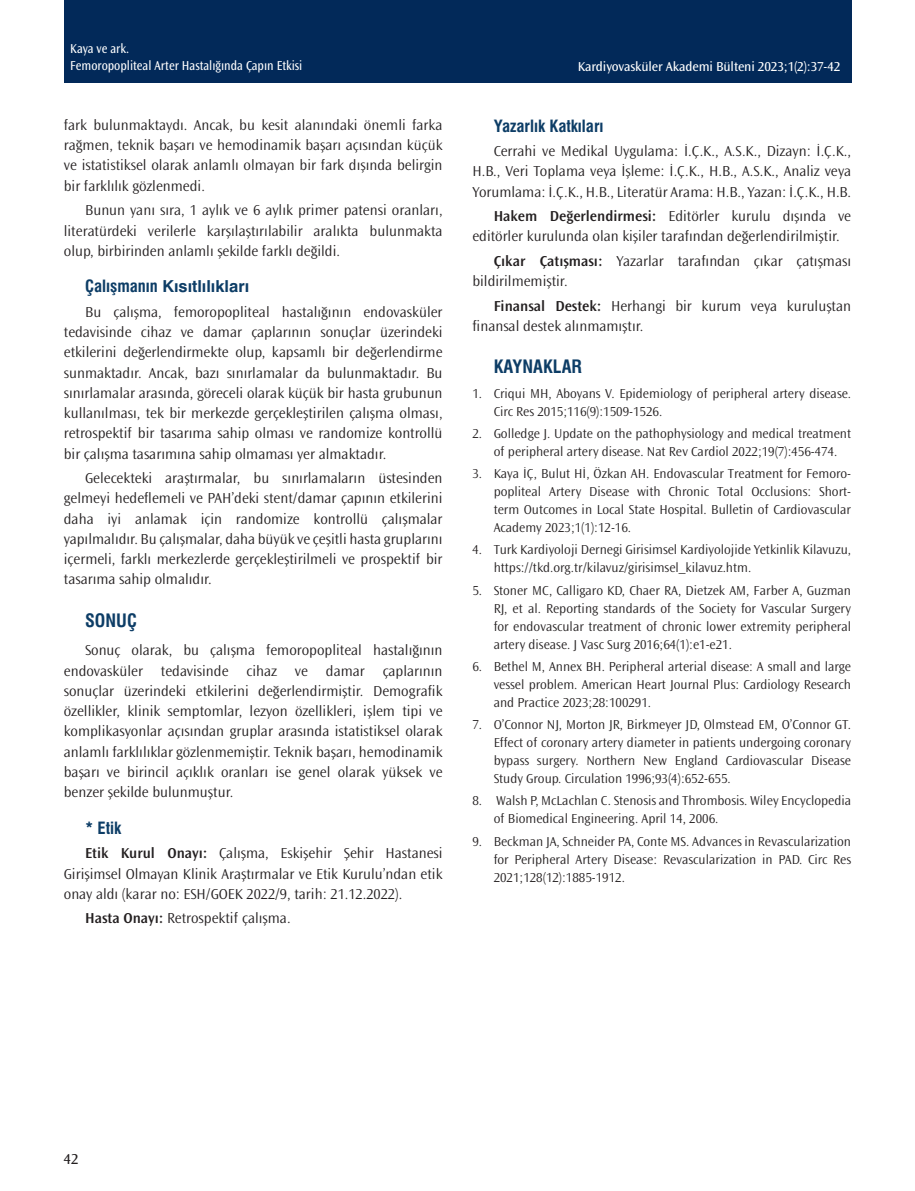
<style>
.page{position:relative;width:915px;height:1191px;background:#fff}
.page>*{position:absolute;margin:0;border:0;box-sizing:border-box;transform-origin:0 0}
.BUYUK_BASLIK{font:18px "Swiss Condensed Bold Tr";color:#0d3d66}
.ARA_BASLIK{font:16.5px "Swiss Bold Tr";color:#0d3d66}
.ARA_BASLIK-2{font:16.5px "Swiss Condensed Bold Tr";color:#0d3d66}
.YAZI{font:300 15px/20.2px "Ocean Sans Std";color:#231f20;text-align:justify}
.t1{font:15px "Ocean Sans Std";color:#231f20}
.t2{font:300 13.5px/18px "Ocean Sans Std";color:#231f20;text-align:justify}
.t3{font:13.5px/16.5px "Ocean Sans Std";color:#fff;scale:.9 1}
.t4{font:13.5px "Ocean Sans Std";color:#fff}
.s1{font-family:"Swiss Condensed Bold Tr"}
.s2{font-weight:600}
</style>
<div class="page">
<div style="left:64px;top:0;width:786px;height:83px;background:#022959"></div>
<p class="t3" style="left:70px;top:41px;width:259px">Kaya ve ark.<br>Femoropopliteal Arter Hastalığında Çapın Etkisi</p>
<p class="YAZI" style="left:64px;top:115px;width:380px">fark bulunmaktaydı. Ancak, bu kesit alanındaki önemli farka rağmen, teknik başarı ve hemodinamik başarı açısından küçük ve istatistiksel olarak anlamlı olmayan bir fark dışında belirgin bir farklılık gözlenmedi.</p>
<p class="YAZI" style="left:64px;top:200px;width:380px;text-indent:21px">Bunun yanı sıra, 1 aylık ve 6 aylık primer patensi oranları, literatürdeki verilerle karşılaştırılabilir aralıkta bulunmakta olup, birbirinden anlamlı şekilde farklı değildi.</p>
<p class="ARA_BASLIK" style="left:85px;top:276px;width:166px"><span class="s1">Çalışmanın</span> Kısıtlılıkları</p>
<p class="YAZI" style="left:64px;top:302px;width:380px;text-indent:21px">Bu çalışma, femoropopliteal hastalığının endovasküler tedavisinde cihaz ve damar çaplarının sonuçlar üzerindeki etkilerini değerlendirmekte olup, kapsamlı bir değerlendirme sunmaktadır. Ancak, bazı sınırlamalar da bulunmaktadır. Bu sınırlamalar arasında, göreceli olarak küçük bir hasta grubunun kullanılması, tek bir merkezde gerçekleştirilen çalışma olması, retrospektif bir tasarıma sahip olması ve randomize kontrollü bir çalışma tasarımına sahip olmaması yer almaktadır.</p>
<p class="YAZI" style="left:64px;top:468px;width:380px;text-indent:21px">Gelecekteki araştırmalar, bu sınırlamaların üstesinden gelmeyi hedeflemeli ve PAH’deki stent/damar çapının etkilerini daha iyi anlamak için randomize kontrollü çalışmalar yapılmalıdır. Bu çalışmalar, daha büyük ve çeşitli hasta gruplarını içermeli, farklı merkezlerde gerçekleştirilmeli ve prospektif bir tasarıma sahip olmalıdır.</p>
<p class="BUYUK_BASLIK" style="left:85px;top:609px;width:53px">SONUÇ</p>
<p class="YAZI" style="left:64px;top:640px;width:380px;text-indent:21px">Sonuç olarak, bu çalışma femoropopliteal hastalığının endovasküler tedavisinde cihaz ve damar çaplarının sonuçlar üzerindeki etkilerini değerlendirmiştir. Demografik özellikler, klinik semptomlar, lezyon özellikleri, işlem tipi ve komplikasyonlar açısından gruplar arasında istatistiksel olarak anlamlı farklılıklar gözlenmemiştir. Teknik başarı, hemodinamik başarı ve birincil açıklık oranları ise genel olarak yüksek ve benzer şekilde bulunmuştur.</p>
<p class="ARA_BASLIK-2" style="left:85px;top:818px;width:38px">* Etik</p>
<p class="YAZI" style="left:64px;top:843px;width:380px;text-indent:21px"><span class="s2">Etik Kurul Onayı:</span> Çalışma, Eskişehir Şehir Hastanesi Girişimsel Olmayan Klinik Araştırmalar ve Etik Kurulu’ndan etik onay aldı (karar no: ESH/GOEK 2022/9, tarih: 21.12.2022).</p>
<p class="YAZI" style="left:85px;top:908px;width:207px"><span class="s2">Hasta Onayı:</span> Retrospektif çalışma.</p>
<p class="t4" style="left:577px;top:59px;width:264px">Kardiyovasküler Akademi Bülteni 2023;1(2):37-42</p>
<p class="ARA_BASLIK-2" style="left:493px;top:116px;width:111px">Yazarlık Katkıları</p>
<p class="YAZI" style="left:472px;top:141px;width:380px;text-indent:21px">Cerrahi ve Medikal Uygulama: İ.Ç.K., A.S.K., Dizayn: İ.Ç.K., H.B., Veri Toplama veya İşleme: İ.Ç.K., H.B., A.S.K., Analiz veya Yorumlama: İ.Ç.K., H.B., Literatür Arama: H.B., Yazan: İ.Ç.K., H.B.</p>
<p class="YAZI" style="left:472px;top:206px;width:380px;text-indent:21px"><span class="s2">Hakem Değerlendirmesi:</span> Editörler kurulu dışında ve editörler kurulunda olan kişiler tarafından değerlendirilmiştir.</p>
<p class="YAZI" style="left:472px;top:251px;width:380px;text-indent:21px"><span class="s2">Çıkar Çatışması:</span> Yazarlar tarafından çıkar çatışması bildirilmemiştir.</p>
<p class="YAZI" style="left:472px;top:296px;width:380px;text-indent:21px"><span class="s2">Finansal Destek:</span> Herhangi bir kurum veya kuruluştan finansal destek alınmamıştır.</p>
<p class="BUYUK_BASLIK" style="left:493px;top:356px;width:90px">KAYNAKLAR</p>
<p class="t2" style="left:493px;top:384px;width:359px;text-indent:-21px">1. Criqui MH, Aboyans V. Epidemiology of peripheral artery disease.<br>Circ Res 2015;116(9):1509-1526.</p>
<p class="t2" style="left:472px;top:424px;width:380px;text-align:center">2. Golledge J. Update on the pathophysiology and medical treatment of peripheral artery disease. Nat Rev Cardiol 2022;19(7):456-474.</p>
<p class="t2" style="left:493px;top:465px;width:359px;text-indent:-21px">3. Kaya İÇ, Bulut Hİ, Özkan AH. Endovascular Treatment for Femoro&shy;popliteal Artery Disease with Chronic Total Occlusions: Short&shy;term Outcomes in Local State Hospital. Bulletin of Cardiovascular Academy 2023;1(1):12-16.</p>
<p class="t2" style="left:493px;top:541px;width:359px;text-indent:-21px">4. Turk Kardiyoloji Dernegi Girisimsel Kardiyolojide Yetkinlik Kilavuzu, https://tkd.org.tr/kilavuz/girisimsel_kilavuz.htm.</p>
<p class="t2" style="left:493px;top:581px;width:359px;text-indent:-21px">5. Stoner MC, Calligaro KD, Chaer RA, Dietzek AM, Farber A, Guzman RJ, et al. Reporting standards of the Society for Vascular Surgery for endovascular treatment of chronic lower extremity peripheral artery disease. J Vasc Surg 2016;64(1):e1-e21.</p>
<p class="t2" style="left:493px;top:657px;width:359px;text-indent:-21px">6. Bethel M, Annex BH. Peripheral arterial disease: A small and large vessel problem. American Heart Journal Plus: Cardiology Research and Practice 2023;28:100291.</p>
<p class="t2" style="left:493px;top:716px;width:359px;text-indent:-21px">7. O’Connor NJ, Morton JR, Birkmeyer JD, Olmstead EM, O’Connor GT.<br>Effect of coronary artery diameter in patients undergoing coronary bypass surgery. Northern New England Cardiovascular Disease Study Group. Circulation 1996;93(4):652-655.</p>
<p class="t2" style="left:493px;top:792px;width:359px;text-indent:-21px">8. Walsh P, McLachlan C. Stenosis and Thrombosis. Wiley Encyclopedia of Biomedical Engineering. April 14, 2006.</p>
<p class="t2" style="left:493px;top:832px;width:359px;text-indent:-21px">9. Beckman JA, Schneider PA, Conte MS. Advances in Revascularization for Peripheral Artery Disease: Revascularization in PAD. Circ Res 2021;128(12):1885-1912.</p>
<p class="t1" style="left:64px;top:1150px;width:16px">42</p>
</div>
